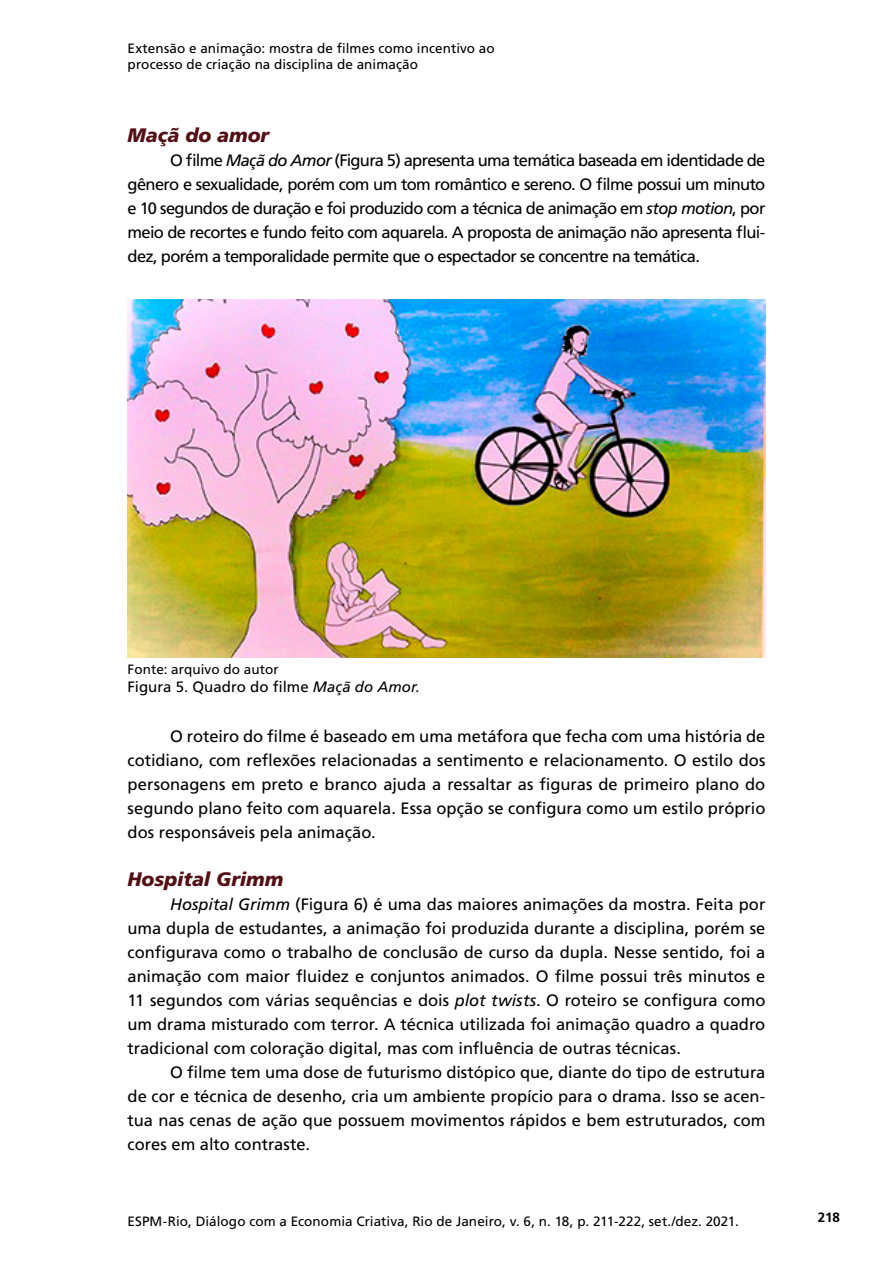
<style>
.page{position:relative;width:893px;height:1263px;background:#fff}
.page>*{position:absolute;margin:0;border:0;box-sizing:border-box;transform-origin:0 0}
.t1{font:italic 900 19.5px "Frutiger LT Std";color:#520f16}
.t2{font:16.5px/24px "Frutiger LT Std";letter-spacing:-.005em;color:#000;text-align:justify}
.t3{font:15px "Frutiger LT Std";color:#000}
.t4{font:13.5px/16.2px "Frutiger LT Std";letter-spacing:.005em;color:#000}
.t5{font:700 13.5px "Frutiger LT Std";color:#000}
.s1{font-style:italic}
</style>
<div class="page">
<img style="left:128px;top:300px;width:637px;height:358px">
<p class="t4" style="left:128px;top:40px;width:369px">Extensão e animação: mostra de filmes como incentivo ao processo de criação na disciplina de animação</p>
<p class="t1" style="left:128px;top:124px;width:143px">Maçã do amor</p>
<p class="t2" style="left:128px;top:149px;width:639px;text-indent:43px">O filme <span class="s1">Maçã do Amor</span> (Figura 5) apresenta uma temática baseada em identidade de gênero e sexualidade, porém com um tom romântico e sereno. O filme possui um minuto e 10 segundos de duração e foi produzido com a técnica de animação em <span class="s1">stop motion</span>, por meio de recortes e fundo feito com aquarela. A proposta de animação não apresenta flui&shy;dez, porém a temporalidade permite que o espectador se concentre na temática.</p>
<p class="t4" style="left:128px;top:662px;width:153px">Fonte: arquivo do autor</p>
<p class="t3" style="left:128px;top:678px;width:294px">Figura 5. Quadro do filme <span class="s1">Maçã do Amor.</span></p>
<p class="t2" style="left:128px;top:725px;width:639px;text-indent:43px">O roteiro do filme é baseado em uma metáfora que fecha com uma história de cotidiano, com reflexões relacionadas a sentimento e relacionamento. O estilo dos personagens em preto e branco ajuda a ressaltar as figuras de primeiro plano do segundo plano feito com aquarela. Essa opção se configura como um estilo próprio dos responsáveis pela animação.</p>
<p class="t1" style="left:128px;top:868px;width:157px">Hospital Grimm</p>
<p class="t2" style="left:128px;top:893px;width:639px;text-indent:43px"><span class="s1">Hospital Grimm</span> (Figura 6) é uma das maiores animações da mostra. Feita por uma dupla de estudantes, a animação foi produzida durante a disciplina, porém se configurava como o trabalho de conclusão de curso da dupla. Nesse sentido, foi a animação com maior fluidez e conjuntos animados. O filme possui três minutos e 11 segundos com várias sequências e dois <span class="s1">plot twists</span>. O roteiro se configura como um drama misturado com terror. A técnica utilizada foi animação quadro a quadro tradicional com coloração digital, mas com influência de outras técnicas.</p>
<p class="t2" style="left:128px;top:1061px;width:639px;text-indent:43px">O filme tem uma dose de futurismo distópico que, diante do tipo de estrutura de cor e técnica de desenho, cria um ambiente propício para o drama. Isso se acen&shy;tua nas cenas de ação que possuem movimentos rápidos e bem estruturados, com cores em alto contraste.</p>
<p class="t4" style="left:128px;top:1213px;width:613px">ESPM-Rio, Diálogo com a Economia Criativa, Rio de Janeiro, v. 6, n. 18, p. 211-222, set./dez. 2021.</p>
<p class="t5" style="left:818px;top:1209px;width:24px">218</p>
</div>
